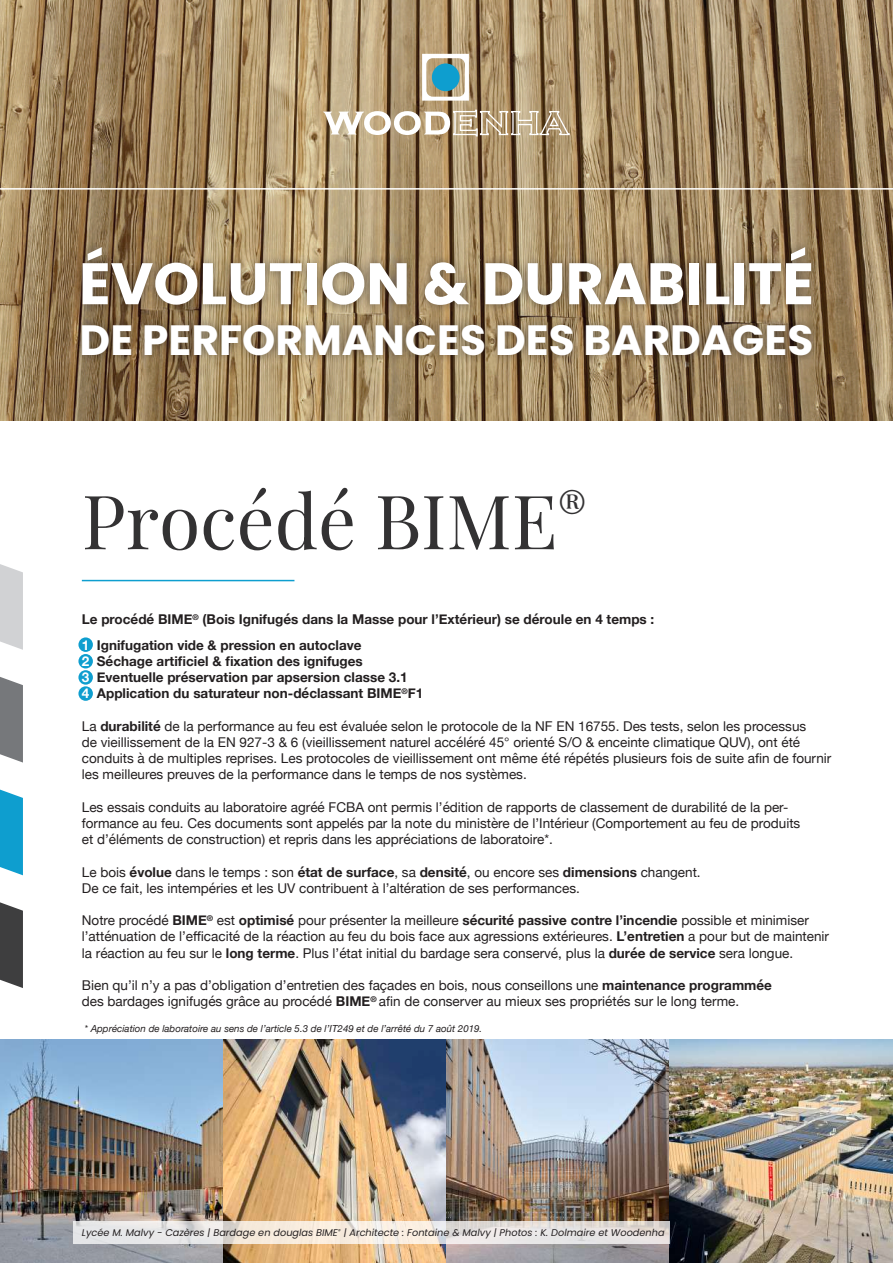
<style>
.page{position:relative;width:893px;height:1263px;background:#fff}
.page>*{position:absolute;margin:0;border:0;box-sizing:border-box;transform-origin:0 0}
.t1{font:75px "Playfair Display";color:#333233}
.t2{font:700 58.5px "Poppins";color:#fff}
.t3{font:700 42.3px "Poppins";color:#fff}
.t4{font:13.5px/16.2px "Helvetica Neue";color:#231f20}
.t5{font:700 13.5px/16.2px "Helvetica Neue";color:#231f20}
.t6{font:italic 9.75px "Poppins";color:#231f20}
.t7{font:italic 9.75px "Helvetica Neue";color:#231f20}
.s1{color:#fff}
.s2{font-weight:700}
</style>
<div class="page">
<svg style="left:0;top:0;width:893px;height:421px;background:#9f8660"></svg>
<svg style="left:323px;top:110px;width:247px;height:26px"></svg>
<svg style="left:422px;top:54px;width:47px;height:47px"></svg>
<div style="left:432px;top:63px;width:28px;height:28px;background:#0e9ecf;border-radius:50%"></div>
<hr style="left:0;top:188px;width:893px;height:2px;background:#fff">
<div style="left:73px;top:238px;width:748px;height:126px;background:#231f20;opacity:.5"></div>
<img style="left:0;top:1040px;width:893px;height:223px">
<hr style="left:82px;top:580px;width:212px;height:1px;background:#0e9ecf">
<div style="left:78px;top:637px;width:15px;height:15px;background:#0e9ecf;border-radius:50%"></div>
<div style="left:78px;top:654px;width:15px;height:14px;background:#0e9ecf;border-radius:50%"></div>
<div style="left:78px;top:670px;width:15px;height:15px;background:#0e9ecf;border-radius:50%"></div>
<div style="left:78px;top:686px;width:15px;height:15px;background:#0e9ecf;border-radius:50%"></div>
<svg style="left:73px;top:1221px;width:597px;height:23px;background:#ebe5e0"></svg>
<svg style="left:0;top:564px;width:23px;height:86px;background:#d5d6d8"></svg>
<svg style="left:0;top:677px;width:23px;height:86px;background:#838588"></svg>
<svg style="left:0;top:789px;width:23px;height:87px;background:#28a8d4"></svg>
<svg style="left:0;top:902px;width:23px;height:86px;background:#515152"></svg>
<h2 class="t2" style="left:79px;top:250px;width:736px">ÉVOLUTION &amp; DURABILITÉ</h2>
<h3 class="t3" style="left:80px;top:316px;width:735px">DE PERFORMANCES DES BARDAGES</h3>
<h1 class="t1" style="left:82px;top:462px;width:507px">Procédé BIME<sup>®</sup></h1>
<p class="t5" style="left:82px;top:607px;width:574px;line-height:25.5px">Le procédé BIME<sup>®</sup> (Bois Ignifugés dans la Masse pour l’Extérieur) se déroule en 4 temps :<br><span class="s1">1</span> Ignifugation vide &amp; pression en autoclave</p>
<p class="t5" style="left:82px;top:653px;width:343px"><span class="s1">2</span> Séchage artificiel &amp; fixation des ignifuges<br><span class="s1">3</span> Eventuelle préservation par apsersion classe 3.1<br><span class="s1">4</span> Application du saturateur non-déclassant BIME<sup>®</sup>F1</p>
<p class="t4" style="left:82px;top:718px;width:751px">La <span class="s2">durabilité</span> de la performance au feu est évaluée selon le protocole de la NF EN 16755. Des tests, selon les processus<br>de vieillissement de la EN 927-3 &amp; 6 (vieillissement naturel accéléré 45° orienté S/O &amp; enceinte climatique QUV), ont été conduits à de multiples reprises. Les protocoles de vieillissement ont même été répétés plusieurs fois de suite afin de fournir les meilleures preuves de la performance dans le temps de nos systèmes.</p>
<p class="t4" style="left:82px;top:799px;width:720px">Les essais conduits au laboratoire agréé FCBA ont permis l’édition de rapports de classement de durabilité de la per&shy;formance au feu. Ces documents sont appelés par la note du ministère de l’Intérieur (Comportement au feu de produits et d’éléments de construction) et repris dans les appréciations de laboratoire*.</p>
<p class="t4" style="left:82px;top:864px;width:620px">Le bois <span class="s2">évolue</span> dans le temps : son <span class="s2">état de surface</span>, sa <span class="s2">densité</span>, ou encore ses <span class="s2">dimensions</span> changent.<br>De ce fait, les intempéries et les UV contribuent à l’altération de ses performances.</p>
<p class="t4" style="left:82px;top:913px;width:749px">Notre procédé <span class="s2">BIME</span><sup>®</sup> est <span class="s2">optimisé</span> pour présenter la meilleure <span class="s2">sécurité passive contre l’incendie</span> possible et minimiser l’atténuation de l’efficacité de la réaction au feu du bois face aux agressions extérieures. <span class="s2">L’entretien</span> a pour but de maintenir la réaction au feu sur le <span class="s2">long terme</span>. Plus l’état initial du bardage sera conservé, plus la <span class="s2">durée de service</span> sera longue.</p>
<p class="t4" style="left:82px;top:978px;width:692px">Bien qu’il n’y a pas d’obligation d’entretien des façades en bois, nous conseillons une <span class="s2">maintenance programmée </span>des bardages ignifugés grâce au procédé <span class="s2">BIME</span><sup>®</sup> afin de conserver au mieux ses propriétés sur le long terme.</p>
<p class="t7" style="left:85px;top:1021px;width:399px">* Appréciation de laboratoire au sens de l’article 5.3 de l’IT249 et de l’arrêté du 7 août 2019.</p>
<p class="t6" style="left:82px;top:1227px;width:584px">Lycée M. Malvy - Cazères | Bardage en douglas BIME<sup>®</sup> | Architecte : Fontaine &amp; Malvy | Photos : K. Dolmaire et Woodenha</p>
</div>
